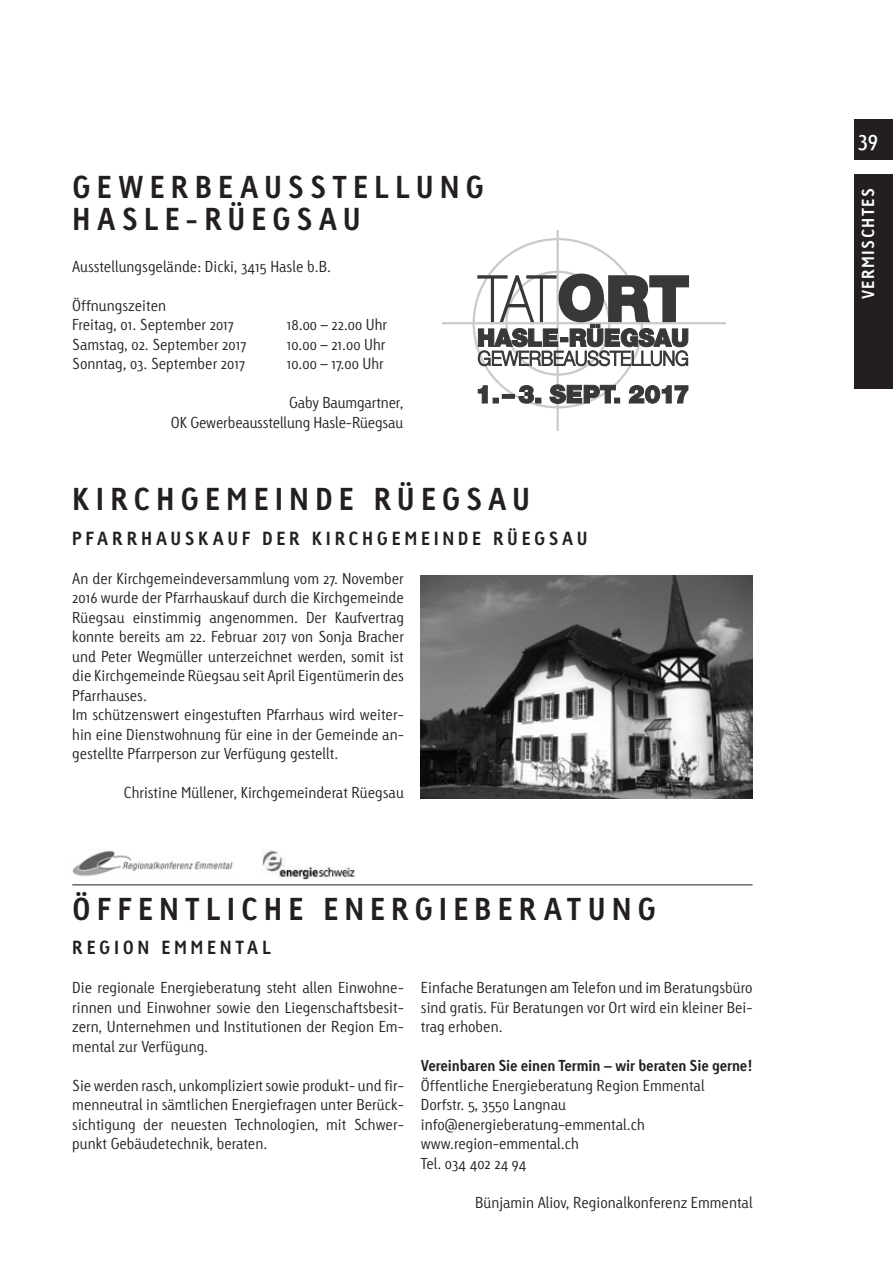
<style>
.page{position:relative;width:893px;height:1263px;background:#fff}
.page>*{position:absolute;margin:0;border:0;box-sizing:border-box;transform-origin:0 0}
.t1{font:700 30px/31.5px "Linotype Tetria";letter-spacing:.2em;color:#231f20}
.t2{font:22.5px "Linotype Tetria";color:#fff}
.t3{font:700 18px "Linotype Tetria";letter-spacing:.2em;color:#231f20}
.t4{font:700 16.5px "Linotype Tetria";letter-spacing:.09em;color:#fff}
.t5{font:300 15px/19.5px "Linotype Tetria";color:#231f20;text-align:justify}
.t6{font:700 15px "Linotype Tetria";letter-spacing:-.01em;color:#231f20}
</style>
<div class="page">
<div style="left:853px;top:119px;width:40px;height:40px;background:#231f20"></div>
<div style="left:854px;top:174px;width:39px;height:215px;background:#231f20"></div>
<img style="left:72px;top:850px;width:161px;height:26px">
<img style="left:261px;top:851px;width:94px;height:29px">
<hr style="left:72px;top:884px;width:681px;height:1px;background:#231f20">
<img style="left:421px;top:575px;width:332px;height:223px">
<svg style="left:442px;top:230px;width:283px;height:200px"></svg>
<svg style="left:478px;top:386px;width:9px;height:17px"></svg>
<svg style="left:493px;top:398px;width:5px;height:5px"></svg>
<div style="left:502px;top:394px;width:12px;height:4px;border:1px solid #383838"></div>
<svg style="left:519px;top:385px;width:22px;height:18px"></svg>
<svg style="left:550px;top:385px;width:70px;height:19px"></svg>
<svg style="left:629px;top:385px;width:59px;height:18px"></svg>
<svg style="left:477px;top:272px;width:213px;height:97px"></svg>
<h1 class="t1" style="left:72px;top:172px;width:413px">GEWERBEAUSSTELLUNG<br>HASLE-RÜEGSAU</h1>
<p class="t5" style="left:72px;top:257px;width:260px">Ausstellungsgelände: Dicki, 3415 Hasle b.B.</p>
<p class="t5" style="left:72px;top:296px;width:163px">Öffnungszeiten<br>Freitag, 01. September 2017</p>
<p class="t5" style="left:287px;top:315px;width:102px">18.00 – 22.00 Uhr</p>
<p class="t5" style="left:72px;top:335px;width:176px">Samstag, 02. September 2017</p>
<p class="t5" style="left:287px;top:335px;width:100px">10.00 – 21.00 Uhr</p>
<p class="t5" style="left:72px;top:354px;width:174px">Sonntag, 03. September 2017</p>
<p class="t5" style="left:287px;top:354px;width:99px">10.00 – 17.00 Uhr</p>
<p class="t5" style="left:171px;top:393px;width:234px;text-align:right">Gaby Baumgartner,<br>OK Gewerbeausstellung Hasle-Rüegsau</p>
<h1 class="t1" style="left:72px;top:483px;width:459px">KIRCHGEMEINDE RÜEGSAU</h1>
<p class="t3" style="left:72px;top:527px;width:517px">PFARRHAUSKAUF DER KIRCHGEMEINDE RÜEGSAU</p>
<p class="t5" style="left:72px;top:569px;width:333px;text-align:left">An der Kirchgemeindeversammlung vom 27. November 2016 wurde der Pfarrhauskauf durch die Kirchgemeinde Rüegsau einstimmig angenommen. Der Kaufvertrag konnte bereits am 22. Februar 2017 von Sonja Bracher und Peter Wegmüller unterzeichnet werden, somit ist die Kirchgemeinde Rüegsau seit April Eigentümerin des Pfarrhauses.<br>Im schützenswert eingestuften Pfarrhaus wird weiter&shy;hin eine Dienstwohnung für eine in der Gemeinde an&shy;gestellte Pfarrperson zur Verfügung gestellt.</p>
<p class="t5" style="left:124px;top:783px;width:282px">Christine Müllener, Kirchgemeinderat Rüegsau</p>
<h1 class="t1" style="left:72px;top:893px;width:585px">ÖFFENTLICHE ENERGIEBERATUNG</h1>
<p class="t3" style="left:72px;top:936px;width:200px">REGION EMMENTAL</p>
<p class="t5" style="left:72px;top:978px;width:333px">Die regionale Energieberatung steht allen Einwohne&shy;rinnen und Einwohner sowie den Liegenschaftsbesit&shy;zern, Unternehmen und Institutionen der Region Em&shy;mental zur Verfügung.</p>
<p class="t5" style="left:72px;top:1076px;width:333px">Sie werden rasch, unkompliziert sowie produkt- und fir&shy;menneutral in sämtlichen Energiefragen unter Berück&shy;sichtigung der neuesten Technologien, mit Schwer&shy;punkt Gebäudetechnik, beraten.</p>
<p class="t5" style="left:421px;top:978px;width:333px">Einfache Beratungen am Telefon und im Beratungsbüro sind gratis. Für Beratungen vor Ort wird ein kleiner Bei&shy;trag erhoben.</p>
<p class="t6" style="left:421px;top:1056px;width:333px">Vereinbaren Sie einen Termin – wir beraten Sie gerne!</p>
<p class="t5" style="left:421px;top:1076px;width:285px;text-align:left">Öffentliche Energieberatung Region Emmental<br>Dorfstr. 5, 3550 Langnau info@energieberatung-emmental.ch www.region-emmental.ch<br>Tel. 034 402 24 94</p>
<p class="t5" style="left:475px;top:1193px;width:279px">Bünjamin Aliov, Regionalkonferenz Emmental</p>
<h2 class="t2" style="left:858px;top:125px;width:21px">39</h2>
<p class="t4" style="left:858px;top:299px;width:113px;rotate:-90deg">VERMISCHTES</p>
</div>
